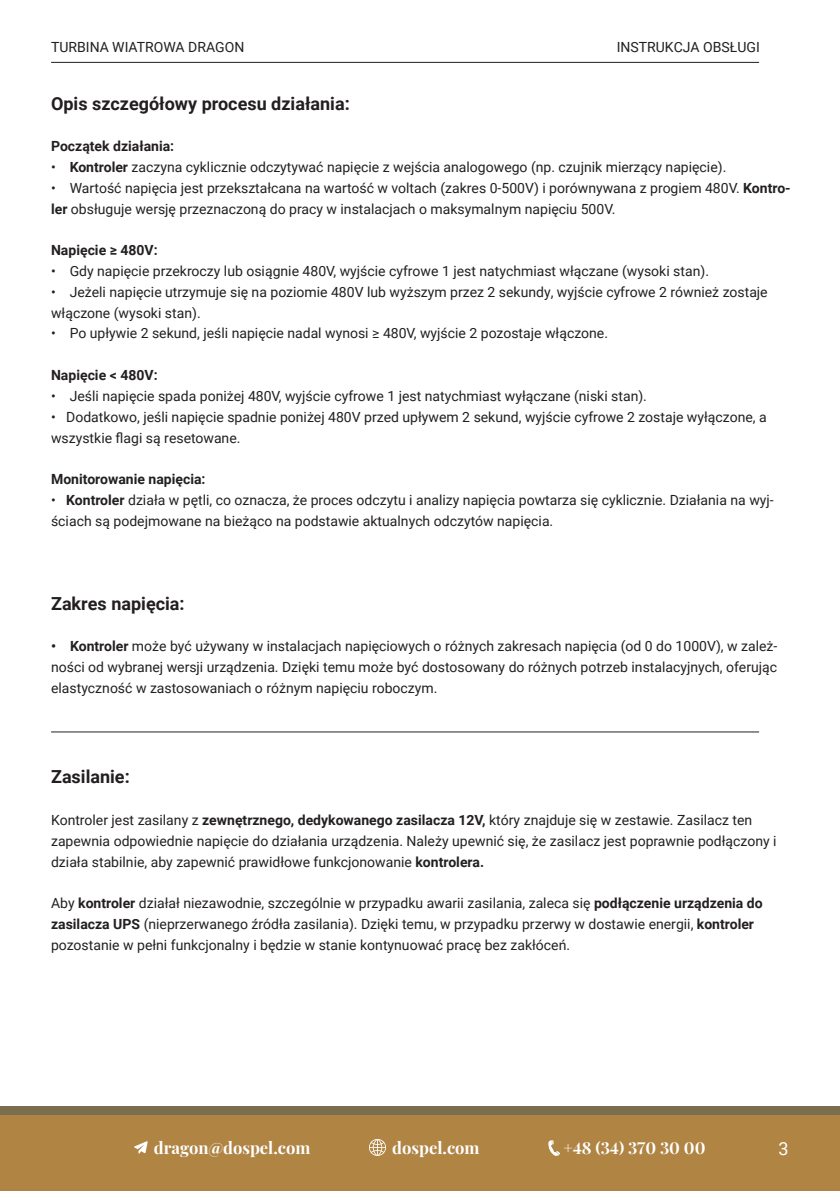
<style>
.page{position:relative;width:840px;height:1191px;background:#fff}
.page>*{position:absolute;margin:0;border:0;box-sizing:border-box;transform-origin:0 0}
.t1{font:700 18px "Roboto";color:#231f20}
.t2{font:18px "Roboto";color:#fff}
.t3{font:700 16.6px "Playfair Display";color:#fff}
.t4{font:14px/20.8px "Roboto";color:#231f20}
.t5{font:700 14px "Roboto";color:#231f20}
.s1{font-weight:700}
</style>
<div class="page">
<div style="left:0;top:1106px;width:839px;height:8px;background:#7a6e4e"></div>
<div style="left:0;top:1114px;width:839px;height:77px;background:#b08443"></div>
<hr style="left:51px;top:62px;width:707px;height:1px;background:#231f20">
<svg style="left:134px;top:1141px;width:14px;height:12px"></svg>
<svg style="left:369px;top:1139px;width:17px;height:16px"></svg>
<svg style="left:548px;top:1140px;width:11px;height:16px"></svg>
<hr style="left:51px;top:731px;width:707px;height:1px;background:#231f20">
<p class="t4" style="left:51px;top:36px;width:195px">TURBINA WIATROWA DRAGON</p>
<p class="t4" style="left:616px;top:36px;width:144px">INSTRUKCJA OBSŁUGI</p>
<p class="t1" style="left:51px;top:91px;width:300px">Opis szczegółowy procesu działania:</p>
<p class="t5" style="left:51px;top:136px;width:125px">Początek działania:</p>
<p class="t4" style="left:51px;top:156px;width:676px">• <span class="s1">Kontroler</span> zaczyna cyklicznie odczytywać napięcie z wejścia analogowego (np. czujnik mierzący napięcie).</p>
<p class="t4" style="left:51px;top:177px;width:740px">• Wartość napięcia jest przekształcana na wartość w voltach (zakres 0-500V) i porównywana z progiem 480V. <span class="s1">Kontro&shy;ler</span> obsługuje wersję przeznaczoną do pracy w instalacjach o maksymalnym napięciu 500V.</p>
<p class="t5" style="left:51px;top:240px;width:108px">Napięcie ≥ 480V:</p>
<p class="t4" style="left:51px;top:260px;width:659px">• Gdy napięcie przekroczy lub osiągnie 480V, wyjście cyfrowe 1 jest natychmiast włączane (wysoki stan).</p>
<p class="t4" style="left:51px;top:281px;width:717px">• Jeżeli napięcie utrzymuje się na poziomie 480V lub wyższym przez 2 sekundy, wyjście cyfrowe 2 również zostaje włączone (wysoki stan).</p>
<p class="t4" style="left:51px;top:322px;width:558px">• Po upływie 2 sekund, jeśli napięcie nadal wynosi ≥ 480V, wyjście 2 pozostaje włączone.</p>
<p class="t5" style="left:51px;top:365px;width:108px">Napięcie &lt; 480V:</p>
<p class="t4" style="left:51px;top:385px;width:597px">• Jeśli napięcie spada poniżej 480V, wyjście cyfrowe 1 jest natychmiast wyłączane (niski stan).</p>
<p class="t4" style="left:51px;top:406px;width:716px">• Dodatkowo, jeśli napięcie spadnie poniżej 480V przed upływem 2 sekund, wyjście cyfrowe 2 zostaje wyłączone, a wszystkie flagi są resetowane.</p>
<p class="t5" style="left:51px;top:469px;width:156px">Monitorowanie napięcia:</p>
<p class="t4" style="left:51px;top:489px;width:723px">• <span class="s1">Kontroler</span> działa w pętli, co oznacza, że proces odczytu i analizy napięcia powtarza się cyklicznie. Działania na wyj&shy;ściach są podejmowane na bieżąco na podstawie aktualnych odczytów napięcia.</p>
<p class="t1" style="left:51px;top:591px;width:135px">Zakres napięcia:</p>
<p class="t4" style="left:51px;top:635px;width:727px;text-align:justify"><span class="s1">• Kontroler</span> może być używany w instalacjach napięciowych o różnych zakresach napięcia (od 0 do 1000V), w zależ&shy;ności od wybranej wersji urządzenia. Dzięki temu może być dostosowany do różnych potrzeb instalacyjnych, oferując elastyczność w zastosowaniach o różnym napięciu roboczym.</p>
<p class="t1" style="left:51px;top:764px;width:80px">Zasilanie:</p>
<p class="t4" style="left:51px;top:809px;width:726px">Kontroler jest zasilany z <span class="s1">zewnętrznego, dedykowanego zasilacza 12V,</span> który znajduje się w zestawie. Zasilacz ten zapewnia odpowiednie napięcie do działania urządzenia. Należy upewnić się, że zasilacz jest poprawnie podłączony i działa stabilnie, aby zapewnić prawidłowe funkcjonowanie <span class="s1">kontrolera.</span></p>
<p class="t4" style="left:51px;top:892px;width:712px">Aby <span class="s1">kontroler</span> działał niezawodnie, szczególnie w przypadku awarii zasilania, zaleca się <span class="s1">podłączenie urządzenia do zasilacza UPS</span> (nieprzerwanego źródła zasilania). Dzięki temu, w przypadku przerwy w dostawie energii, <span class="s1">kontroler </span>pozostanie w pełni funkcjonalny i będzie w stanie kontynuować pracę bez zakłóceń.</p>
<p class="t3" style="left:154px;top:1134px;width:158px">dragon@dospel.com</p>
<p class="t3" style="left:392px;top:1134px;width:89px">dospel.com</p>
<p class="t3" style="left:563px;top:1134px;width:144px">+48 (34) 370 30 00</p>
<p class="t2" style="left:778px;top:1136px;width:12px">3</p>
</div>
